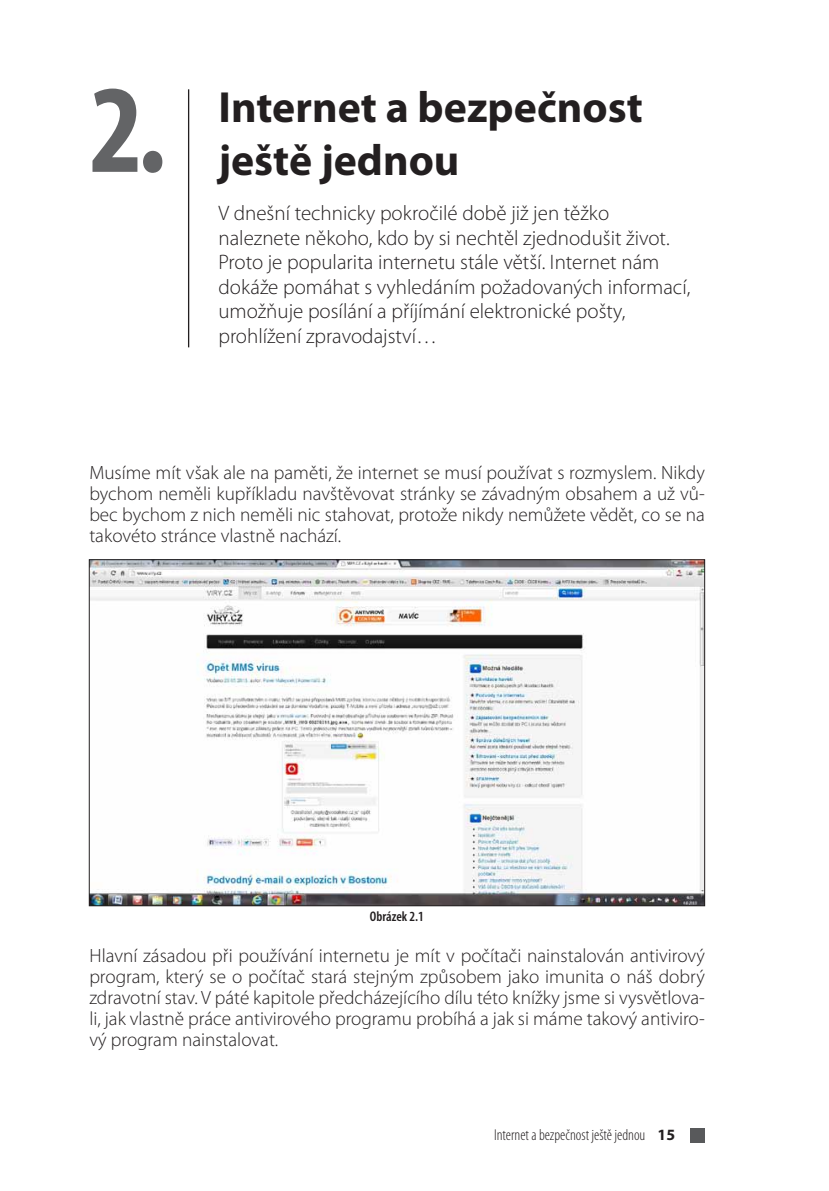
<style>
.page{position:relative;width:829px;height:1191px;background:#fff}
.page>*{position:absolute;margin:0;border:0;box-sizing:border-box;transform-origin:0 0}
.t1{font:700 condensed 126.52px "Myriad Pro";color:#636466}
.t2{font:700 43.75px/52.5px "Myriad Pro";color:#231f20}
.t3{font:300 21px/24.5px "Myriad Pro";color:#231f20}
.t4{font:300 19.25px/21px "Myriad Pro";color:#231f20;text-align:justify}
.t5{font:300 condensed 15.75px "Myriad Pro";color:#231f20}
.t6{font:600 condensed 14px "Myriad Pro";color:#231f20}
.s1{font-weight:700;font-stretch:normal}
</style>
<div class="page">
<div style="left:690px;top:1127px;width:14px;height:15px;background:#58595b"></div>
<hr style="left:188px;top:89px;width:1px;height:258px;background:#231f20">
<img style="left:91px;top:561px;width:611px;height:343px">
<h1 class="t1" style="left:89px;top:51px;width:79px">2.</h1>
<h2 class="t2" style="left:218px;top:80px;width:426px">Internet a bezpečnost ještě jednou</h2>
<p class="t3" style="left:218px;top:200px;width:473px">V dnešní technicky pokročilé době již jen těžko naleznete někoho, kdo by si nechtěl zjednodušit život.<br>Proto je popularita internetu stále větší. Internet nám dokáže pomáhat s vyhledáním požadovaných informací, umožňuje posílání a příjímání elektronické pošty, prohlížení zpravodajství…</p>
<p class="t4" style="left:89px;top:461px;width:617px">Musíme mít však ale na paměti, že internet se musí používat s rozmyslem. Nikdy bychom neměli kupříkladu navštěvovat stránky se závadným obsahem a už vů&shy;bec bychom z nich neměli nic stahovat, protože nikdy nemůžete vědět, co se na takovéto stránce vlastně nachází.</p>
<p class="t6" style="left:370px;top:909px;width:55px">Obrázek 2.1</p>
<p class="t4" style="left:89px;top:944px;width:617px">Hlavní zásadou při používání internetu je mít v počítači nainstalován antivirový program, který se o počítač stará stejným způsobem jako imunita o náš dobrý zdravotní stav. V páté kapitole předcházejícího dílu této knížky jsme si vysvětlova&shy;li, jak vlastně práce antivirového programu probíhá a jak si máme takový antiviro&shy;vý program nainstalovat.</p>
<p class="t5" style="left:494px;top:1126px;width:182px">Internet a bezpečnost ještě jednou <span class="s1">15</span></p>
</div>
